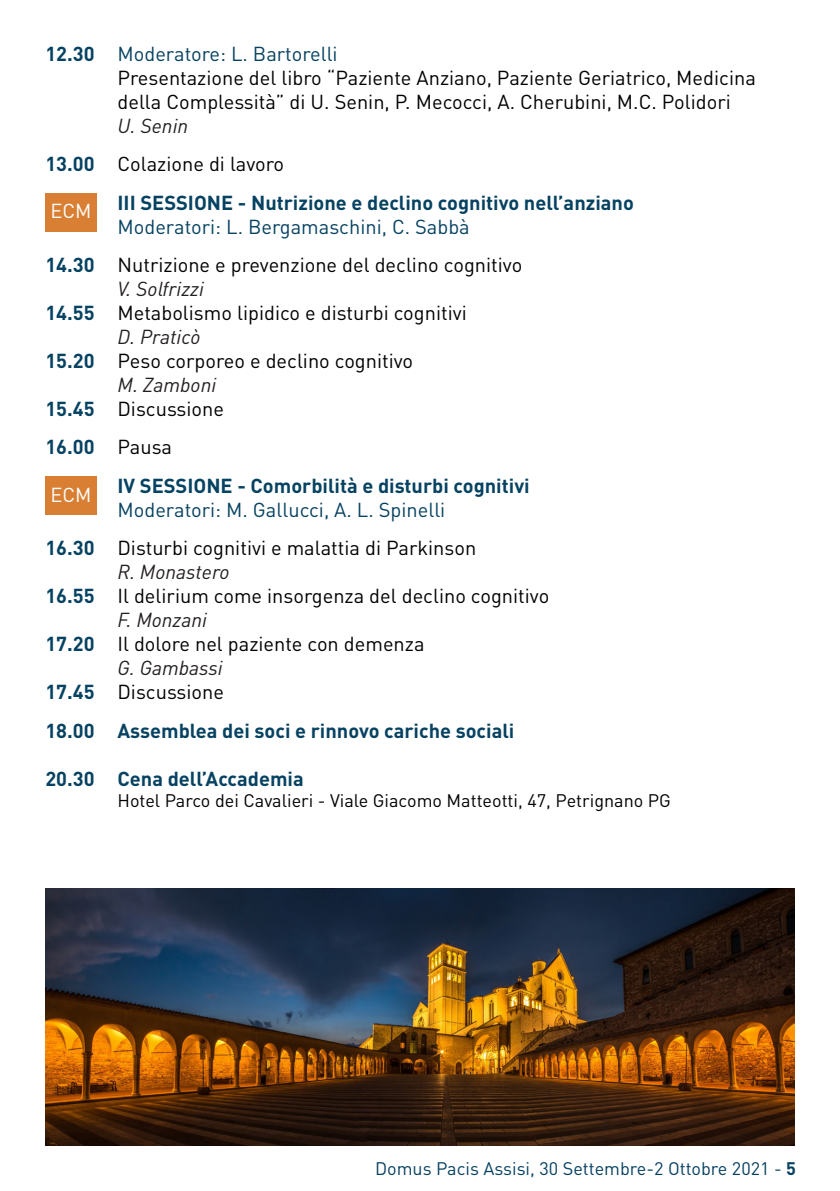
<style>
.page{position:relative;width:840px;height:1191px;background:#fff}
.page>*{position:absolute;margin:0;border:0;box-sizing:border-box;transform-origin:0 0}
.t1{font:20px/24px "DIN Pro";color:#000}
.t2{font:700 20px "DIN Pro";color:#064261}
.t3{font:20px "DIN Pro";color:#064261}
.t4{font:italic 20px "DIN Pro";color:#231f20}
.t5{font:20px "DIN Pro";color:#fff}
.t6{font:18px "DIN Pro";color:#000}
.t7{font:18px "DIN Pro";color:#064160}
.s1{font-weight:700}
.s2{font-weight:700;color:#064261}
.s3{font-weight:400;color:#000}
</style>
<div class="page">
<div style="left:45px;top:476px;width:51px;height:38px;background:#d87f34"></div>
<div style="left:45px;top:193px;width:51px;height:38px;background:#d87f34"></div>
<img style="left:45px;top:889px;width:749px;height:256px">
<p class="t3" style="left:45px;top:40px;width:293px"><span class="s1">12.30</span> Moderatore: L. Bartorelli</p>
<p class="t1" style="left:117px;top:65px;width:639px">Presentazione del libro “Paziente Anziano, Paziente Geriatrico, Medicina della Complessità” di U. Senin, P. Mecocci, A. Cherubini, M.C. Polidori</p>
<p class="t4" style="left:117px;top:110px;width:72px">U. Senin</p>
<p class="t1" style="left:45px;top:151px;width:240px"><span class="s2">13.00</span> Colazione di lavoro</p>
<p class="t2" style="left:117px;top:189px;width:517px">III SESSIONE - Nutrizione e declino cognitivo nell’anziano</p>
<p class="t3" style="left:117px;top:213px;width:353px">Moderatori: L. Bergamaschini, C. Sabbà</p>
<p class="t1" style="left:45px;top:252px;width:478px"><span class="s2">14.30</span> Nutrizione e prevenzione del declino cognitivo</p>
<p class="t4" style="left:117px;top:273px;width:88px">V. Solfrizzi</p>
<p class="t1" style="left:45px;top:300px;width:422px"><span class="s2">14.55</span> Metabolismo lipidico e disturbi cognitivi</p>
<p class="t4" style="left:117px;top:321px;width:85px">D. Praticò</p>
<p class="t1" style="left:45px;top:348px;width:369px"><span class="s2">15.20</span> Peso corporeo e declino cognitivo</p>
<p class="t4" style="left:117px;top:369px;width:100px">M. Zamboni</p>
<p class="t1" style="left:45px;top:396px;width:180px"><span class="s2">15.45</span> Discussione</p>
<p class="t2" style="left:45px;top:433px;width:128px">16.00 <span class="s3">Pausa</span></p>
<p class="t2" style="left:117px;top:472px;width:413px">IV SESSIONE - Comorbilità e disturbi cognitivi</p>
<p class="t3" style="left:117px;top:496px;width:329px">Moderatori: M. Gallucci, A. L. Spinelli</p>
<p class="t1" style="left:45px;top:535px;width:432px"><span class="s2">16.30</span> Disturbi cognitivi e malattia di Parkinson</p>
<p class="t4" style="left:117px;top:556px;width:114px">R. Monastero</p>
<p class="t1" style="left:45px;top:583px;width:505px"><span class="s2">16.55</span> Il delirium come insorgenza del declino cognitivo</p>
<p class="t4" style="left:117px;top:604px;width:91px">F. Monzani</p>
<p class="t1" style="left:45px;top:631px;width:380px"><span class="s2">17.20</span> Il dolore nel paziente con demenza</p>
<p class="t4" style="left:117px;top:652px;width:107px">G. Gambassi</p>
<p class="t1" style="left:45px;top:679px;width:180px"><span class="s2">17.45</span> Discussione</p>
<p class="t2" style="left:45px;top:717px;width:470px">18.00 Assemblea dei soci e rinnovo cariche sociali</p>
<p class="t2" style="left:45px;top:765px;width:260px">20.30 Cena dell’Accademia</p>
<p class="t6" style="left:117px;top:788px;width:554px">Hotel Parco dei Cavalieri - Viale Giacomo Matteotti, 47, Petrignano PG</p>
<p class="t5" style="left:50px;top:197px;width:43px">ECM</p>
<p class="t5" style="left:50px;top:481px;width:43px">ECM</p>
<p class="t7" style="left:375px;top:1156px;width:422px">Domus Pacis Assisi, 30 Settembre-2 Ottobre 2021 - <span class="s1">5</span></p>
</div>
